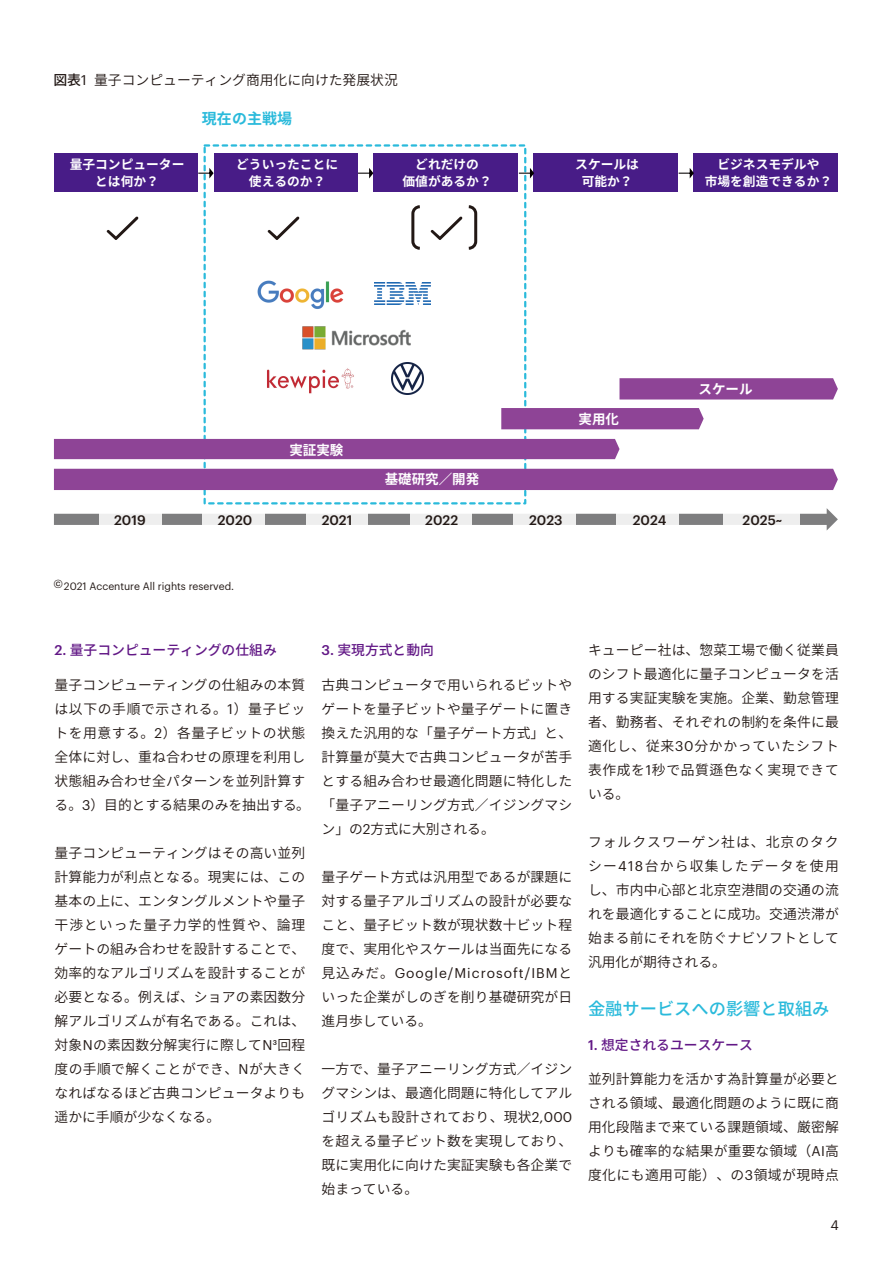
<style>
.page{position:relative;width:893px;height:1263px;background:#fff}
.page>*{position:absolute;margin:0;border:0;box-sizing:border-box;transform-origin:0 0}
.t1{font:500 17.25px "Source Han Sans";color:#2abadb}
.t2{font:700 15px "Source Han Sans";color:#2abadb}
.t3{font:13.8px/24px "Source Han Sans";letter-spacing:.01em;color:#221815;text-align:justify}
.t4{font:500 13.8px "Source Han Sans";color:#621886}
.t5{font:13.8px "Graphik";letter-spacing:.07em;color:#221815}
.t6{font:500 13.5px "Graphik";color:#221815}
.t7{font:700 13.5px "Source Han Sans";color:#fff}
.t8{font:13.5px "Graphik";color:#221815}
.t9{font:700 12.75px/16.5px "Source Han Sans";color:#fff;text-align:center}
.t10{font:10.5px "Graphik";color:#221815}
.s1{font-weight:500}
.s2{font-family:"Graphik"}
.s3{font-family:"Source Han Sans"}
</style>
<div class="page">
<svg style="left:54px;top:508px;width:784px;height:22px"></svg>
<div style="left:306px;top:505px;width:62px;height:29px;background:linear-gradient(to right,#f8f8f8,#f8f8f8)"></div>
<div style="left:410px;top:505px;width:61px;height:29px;background:linear-gradient(to right,#f8f8f8,#f8f8f8)"></div>
<div style="left:513px;top:505px;width:63px;height:29px;background:linear-gradient(to right,#f8f8f8,#f8f8f8)"></div>
<div style="left:616px;top:505px;width:63px;height:29px;background:linear-gradient(to right,#f8f8f8,#f8f8f8)"></div>
<div style="left:723px;top:505px;width:76px;height:29px;background:linear-gradient(to right,#f8f8f8,#f8f8f8)"></div>
<div style="left:204px;top:144px;width:322px;height:360px;border:2px dashed #2abadb"></div>
<div style="left:99px;top:505px;width:63px;height:29px;background:linear-gradient(to right,#f8f8f8,#f8f8f8)"></div>
<div style="left:202px;top:505px;width:63px;height:29px;background:linear-gradient(to right,#f8f8f8,#f8f8f8)"></div>
<div style="left:54px;top:469px;width:784px;height:21px;background:#8e4496"></div>
<div style="left:54px;top:439px;width:565px;height:20px;background:#8e4496"></div>
<div style="left:619px;top:378px;width:219px;height:21px;background:#8e4496"></div>
<div style="left:501px;top:408px;width:203px;height:21px;background:#8e4496"></div>
<div style="left:54px;top:153px;width:144px;height:39px;background:#481c87"></div>
<div style="left:214px;top:153px;width:143px;height:39px;background:#481c87"></div>
<div style="left:373px;top:153px;width:145px;height:39px;background:#481c87"></div>
<div style="left:533px;top:153px;width:145px;height:39px;background:#481c87"></div>
<div style="left:693px;top:153px;width:145px;height:39px;background:#481c87"></div>
<svg style="left:198px;top:168px;width:16px;height:10px"></svg>
<svg style="left:358px;top:168px;width:15px;height:10px"></svg>
<svg style="left:519px;top:168px;width:15px;height:10px"></svg>
<svg style="left:679px;top:168px;width:15px;height:10px"></svg>
<img style="left:257px;top:280px;width:87px;height:23px">
<img style="left:281px;top:298px;width:130px;height:79px">
<img style="left:267px;top:350px;width:93px;height:44px">
<img style="left:392px;top:362px;width:32px;height:32px">
<img style="left:375px;top:282px;width:56px;height:23px">
<svg style="left:411px;top:205px;width:67px;height:45px"></svg>
<svg style="left:267px;top:216px;width:32px;height:24px"></svg>
<svg style="left:106px;top:216px;width:32px;height:24px"></svg>
<p class="t3" style="left:53px;top:68px;width:346px"><span class="s1">図表</span><span class="s2">1</span> 量子コンピューティング商用化に向けた発展状況</p>
<p class="t2" style="left:202px;top:110px;width:91px">現在の主戦場</p>
<p class="t9" style="left:70px;top:157px;width:116px">量子コンピューターとは何か？</p>
<p class="t9" style="left:236px;top:157px;width:103px">どういったことに使えるのか？</p>
<p class="t9" style="left:403px;top:157px;width:91px">どれだけの<br>価値があるか？</p>
<p class="t9" style="left:575px;top:157px;width:65px">スケールは可能か？</p>
<p class="t9" style="left:705px;top:157px;width:129px">ビジネスモデルや<br>市場を創造できるか？</p>
<p class="t7" style="left:289px;top:442px;width:55px">実証実験</p>
<p class="t7" style="left:385px;top:472px;width:96px">基礎研究／開発</p>
<p class="t7" style="left:578px;top:411px;width:42px">実用化</p>
<p class="t7" style="left:699px;top:382px;width:55px">スケール</p>
<p class="t6" style="left:114px;top:510px;width:33px">2019</p>
<p class="t6" style="left:218px;top:510px;width:36px">2020</p>
<p class="t6" style="left:322px;top:510px;width:32px">2021</p>
<p class="t6" style="left:425px;top:510px;width:34px">2022</p>
<p class="t6" style="left:529px;top:510px;width:35px">2023</p>
<p class="t6" style="left:633px;top:510px;width:35px">2024</p>
<p class="t6" style="left:743px;top:510px;width:41px">2025~</p>
<p class="t10" style="left:53px;top:579px;width:182px"><sup>©</sup>2021 Accenture All rights reserved.</p>
<p class="t4" style="left:55px;top:642px;width:224px"><span class="s2">2.</span> 量子コンピューティングの仕組み</p>
<p class="t3" style="left:55px;top:673px;width:257px;text-align:left">量子コンピューティングの仕組みの本質は以下の手順で示される。<span class="s2">1</span>）量子ビットを用意する。<span class="s2">2</span>）各量子ビットの状態全体に対し、重ね合わせの原理を利用し状態組み合わせ全パターンを並列計算する。<span class="s2">3</span>）目的とする結果のみを抽出する。</p>
<p class="t3" style="left:55px;top:841px;width:252px">量子コンピューティングはその高い並列計算能力が利点となる。現実には、この基本の上に、エンタングルメントや量子干渉といった量子力学的性質や、論理ゲートの組み合わせを設計することで、効率的なアルゴリズムを設計することが必要となる。例えば、ショアの素因数分解アルゴリズムが有名である。これは、対象<span class="s2">N</span>の素因数分解実行に際して<span class="s2">N³</span>回程度の手順で解くことができ、<span class="s2">N</span>が大きくなればなるほど古典コンピュータよりも遥かに手順が少なくなる。</p>
<p class="t4" style="left:322px;top:642px;width:114px"><span class="s2">3.</span> 実現方式と動向</p>
<p class="t3" style="left:322px;top:673px;width:252px">古典コンピュータで用いられるビットやゲートを量子ビットや量子ゲートに置き換えた汎用的な「量子ゲート方式」と、計算量が莫大で古典コンピュータが苦手とする組み合わせ最適化問題に特化した「量子アニーリング方式／イジングマシン」の<span class="s2">2</span>方式に大別される。</p>
<p class="t3" style="left:322px;top:865px;width:252px">量子ゲート方式は汎用型であるが課題に対する量子アルゴリズムの設計が必要なこと、量子ビット数が現状数十ビット程度で、実用化やスケールは当面先になる</p>
<p class="t5" style="left:322px;top:962px;width:252px"><span class="s3">見込みだ。</span>Google/Microsoft/IBM<span class="s3">と</span></p>
<p class="t3" style="left:322px;top:985px;width:252px">いった企業がしのぎを削り基礎研究が日進月歩している。</p>
<p class="t3" style="left:322px;top:1057px;width:252px">一方で、量子アニーリング方式／イジングマシンは、最適化問題に特化してアルゴリズムも設計されており、現状<span class="s2">2,000</span>を超える量子ビット数を実現しており、既に実用化に向けた実証実験も各企業で始まっている。</p>
<p class="t3" style="left:588px;top:638px;width:252px">キューピー社は、惣菜工場で働く従業員のシフト最適化に量子コンピュータを活用する実証実験を実施。企業、勤怠管理者、勤務者、それぞれの制約を条件に最適化し、従来<span class="s2">30</span>分かかっていたシフト表作成を<span class="s2">1</span>秒で品質遜色なく実現できている。</p>
<p class="t3" style="left:588px;top:830px;width:252px">フォルクスワーゲン社は、北京のタクシー<span class="s2">418</span>台から収集したデータを使用し、市内中心部と北京空港間の交通の流れを最適化することに成功。交通渋滞が始まる前にそれを防ぐナビソフトとして汎用化が期待される。</p>
<p class="t1" style="left:588px;top:999px;width:243px">金融サービスへの影響と取組み</p>
<p class="t4" style="left:588px;top:1037px;width:166px"><span class="s2">1.</span> 想定されるユースケース</p>
<p class="t3" style="left:588px;top:1067px;width:252px">並列計算能力を活かす為計算量が必要とされる領域、最適化問題のように既に商用化段階まで来ている課題領域、厳密解よりも確率的な結果が重要な領域（<span class="s2">AI</span>高度化にも適用可能）、の<span class="s2">3</span>領域が現時点</p>
<p class="t8" style="left:830px;top:1215px;width:10px">4</p>
</div>
